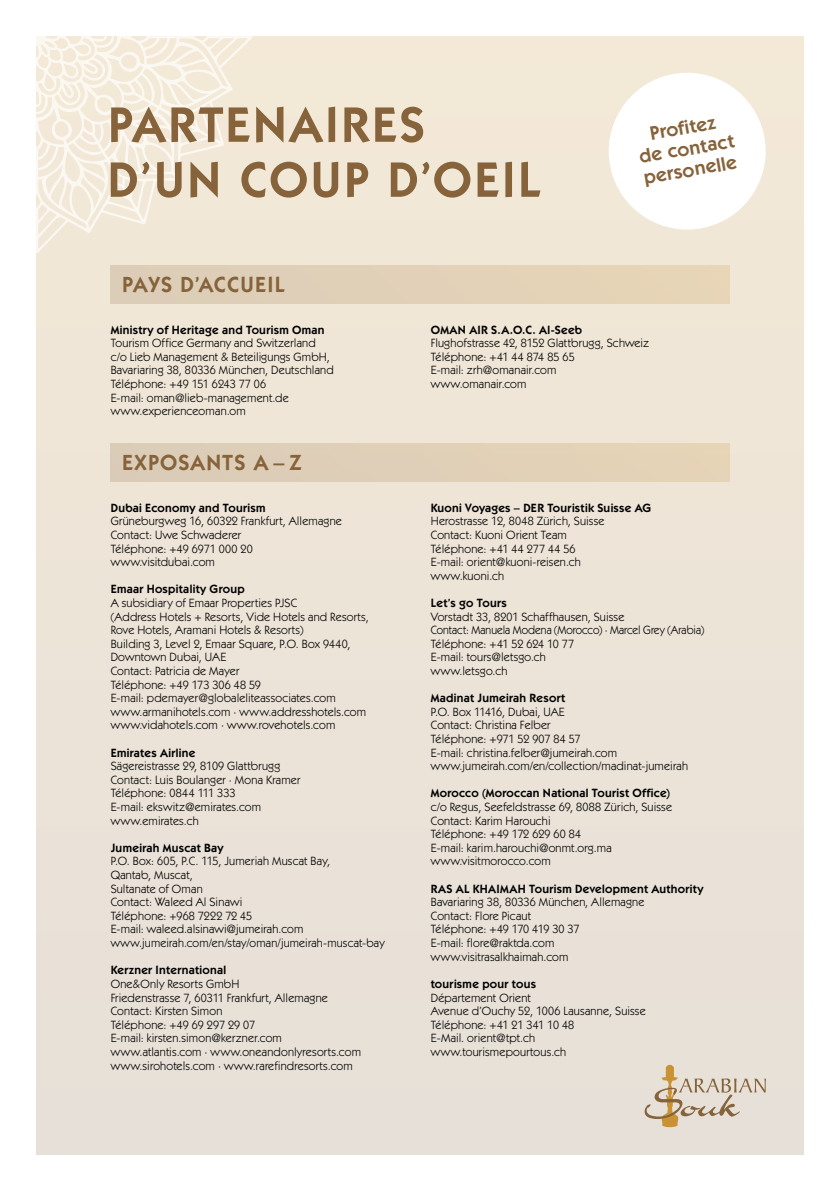
<style>
.page{position:relative;width:840px;height:1191px;background:#fff}
.page>*{position:absolute;margin:0;border:0;box-sizing:border-box;transform-origin:0 0}
.t1{font:600 50px/55px "ITC Kabel Std";letter-spacing:.05em;color:#86633a}
.t2{font:600 22px "ITC Kabel Std";letter-spacing:.05em;color:#86633a}
.t3{font:600 19.4px/21.4px "ITC Kabel Std";color:#86633a;text-align:center}
.t4{font:12px/13.6px "ITC Kabel Std";letter-spacing:.015em;color:#000}
.t5{font:600 12px "ITC Kabel Std";letter-spacing:.025em;color:#000}
</style>
<div class="page">
<div style="left:37px;top:37px;width:765px;height:1117px;background:#ece4d8"></div>
<svg style="left:36px;top:36px;width:216px;height:217px"></svg>
<svg style="left:644px;top:1064px;width:121px;height:63px"></svg>
<div style="left:111px;top:265px;width:618px;height:38px;background:#e2d1b8"></div>
<div style="left:111px;top:444px;width:618px;height:38px;background:#e0d0b8"></div>
<svg style="left:609px;top:73px;width:157px;height:157px"></svg>
<h1 class="t1" style="left:108px;top:97px;width:433px">PARTENAIRES<br>D’UN COUP D’OEIL</h1>
<h2 class="t2" style="left:122px;top:271px;width:164px">PAYS D’ACCUEIL</h2>
<h3 class="t3" style="left:633px;top:125px;width:98px;rotate:-10deg">Profi tez<br>de contact personelle</h3>
<p class="t5" style="left:111px;top:322px;width:215px">Ministry of Heritage and Tourism Oman</p>
<p class="t4" style="left:111px;top:336px;width:224px">Tourism Office Germany and Switzerland c/o Lieb Management &amp; Beteiligungs GmbH, Bavariaring 38, 80336 München, Deutschland Téléphone: +49 151 6243 77 06<br>E-mail: oman@lieb-management.de www.experienceoman.om</p>
<h2 class="t2" style="left:122px;top:449px;width:181px">EXPOSANTS A – Z</h2>
<p class="t5" style="left:111px;top:500px;width:156px">Dubai Economy and Tourism</p>
<p class="t4" style="left:111px;top:514px;width:233px">Grüneburgweg 16, 60322 Frankfurt, Allemagne<br>Contact: Uwe Schwaderer<br>Téléphone: +49 6971 000 20 www.visitdubai.com</p>
<p class="t5" style="left:111px;top:582px;width:135px">Emaar Hospitality Group</p>
<p class="t4" style="left:111px;top:596px;width:259px">A subsidiary of Emaar Properties PJSC<br>(Address Hotels + Resorts, Vide Hotels and Resorts, Rove Hotels, Aramani Hotels &amp; Resorts)<br>Building 3, Level 2, Emaar Square, P.O. Box 9440, Downtown Dubai, UAE<br>Contact: Patricia de Mayer<br>Téléphone: +49 173 306 48 59<br>E-mail: pdemayer@globaleliteassociates.com www.armanihotels.com ∙ www.addresshotels.com www.vidahotels.com ∙ www.rovehotels.com</p>
<p class="t5" style="left:111px;top:745px;width:86px">Emirates Airline</p>
<p class="t4" style="left:111px;top:759px;width:191px">Sägereistrasse 29, 8109 Glattbrugg<br>Contact: Luis Boulanger ∙ Mona Kramer<br>Téléphone: 0844 111 333<br>E-mail: ekswitz@emirates.com www.emirates.ch</p>
<p class="t5" style="left:111px;top:840px;width:114px">Jumeirah Muscat Bay</p>
<p class="t4" style="left:111px;top:854px;width:275px">P.O. Box: 605, P.C. 115, Jumeriah Muscat Bay,<br>Qantab, Muscat,<br>Sultanate of Oman<br>Contact: Waleed Al Sinawi<br>Téléphone: +968 7222 72 45<br>E-mail: waleed.alsinawi@jumeirah.com www.jumeirah.com/en/stay/oman/jumeirah-muscat-bay</p>
<p class="t5" style="left:111px;top:963px;width:117px">Kerzner International</p>
<p class="t4" style="left:111px;top:977px;width:252px">One&amp;Only Resorts GmbH<br>Friedenstrasse 7, 60311 Frankfurt, Allemagne Contact: Kirsten Simon<br>Téléphone: +49 69 297 29 07<br>E-mail: kirsten.simon@kerzner.com www.atlantis.com ∙ www.oneandonlyresorts.com www.sirohotels.com ∙ www.rarefindresorts.com</p>
<p class="t5" style="left:430px;top:322px;width:153px">OMAN AIR S.A.O.C. Al-Seeb</p>
<p class="t4" style="left:430px;top:336px;width:220px">Flughofstrasse 42, 8152 Glattbrugg, Schweiz<br>Téléphone: +41 44 874 85 65<br>E-mail: zrh@omanair.com www.omanair.com</p>
<p class="t5" style="left:430px;top:500px;width:222px">Kuoni Voyages – DER Touristik Suisse AG</p>
<p class="t4" style="left:430px;top:514px;width:175px">Herostrasse 12, 8048 Zürich, Suisse<br>Contact: Kuoni Orient Team<br>Téléphone: +41 44 277 44 56<br>E-mail: orient@kuoni-reisen.ch www.kuoni.ch</p>
<p class="t5" style="left:430px;top:596px;width:77px">Let’s go Tours</p>
<p class="t4" style="left:430px;top:610px;width:275px">Vorstadt 33, 8201 Schaffhausen, Suisse<br>Contact: Manuela Modena (Morocco) ∙ Marcel Grey (Arabia)<br>Téléphone: +41 52 624 10 77<br>E-mail: tours@letsgo.ch<br>www.letsgo.ch</p>
<p class="t5" style="left:430px;top:691px;width:136px">Madinat Jumeirah Resort</p>
<p class="t4" style="left:430px;top:705px;width:259px">P.O. Box 11416, Dubai, UAE<br>Contact: Christina Felber<br>Téléphone: +971 52 907 84 57<br>E-mail: christina.felber@jumeirah.com www.jumeirah.com/en/collection/madinat-jumeirah</p>
<p class="t5" style="left:430px;top:786px;width:241px">Morocco (Moroccan National Tourist Office)</p>
<p class="t4" style="left:430px;top:800px;width:243px">c/o Regus, Seefeldstrasse 69, 8088 Zürich, Suisse Contact: Karim Harouchi<br>Téléphone: +49 172 629 60 84<br>E-mail: karim.harouchi@onmt.org.ma www.visitmorocco.com</p>
<p class="t5" style="left:430px;top:881px;width:274px">RAS AL KHAIMAH Tourism Development Authority</p>
<p class="t4" style="left:430px;top:895px;width:215px">Bavariaring 38, 80336 München, Allemagne<br>Contact: Flore Picaut<br>Téléphone: +49 170 419 30 37<br>E-mail: flore@raktda.com www.visitrasalkhaimah.com</p>
<p class="t5" style="left:430px;top:976px;width:107px">tourisme pour tous</p>
<p class="t4" style="left:430px;top:990px;width:216px">Département Orient<br>Avenue d’Ouchy 52, 1006 Lausanne, Suisse<br>Téléphone: +41 21 341 10 48<br>E-Mail. orient@tpt.ch www.tourismepourtous.ch</p>
</div>
